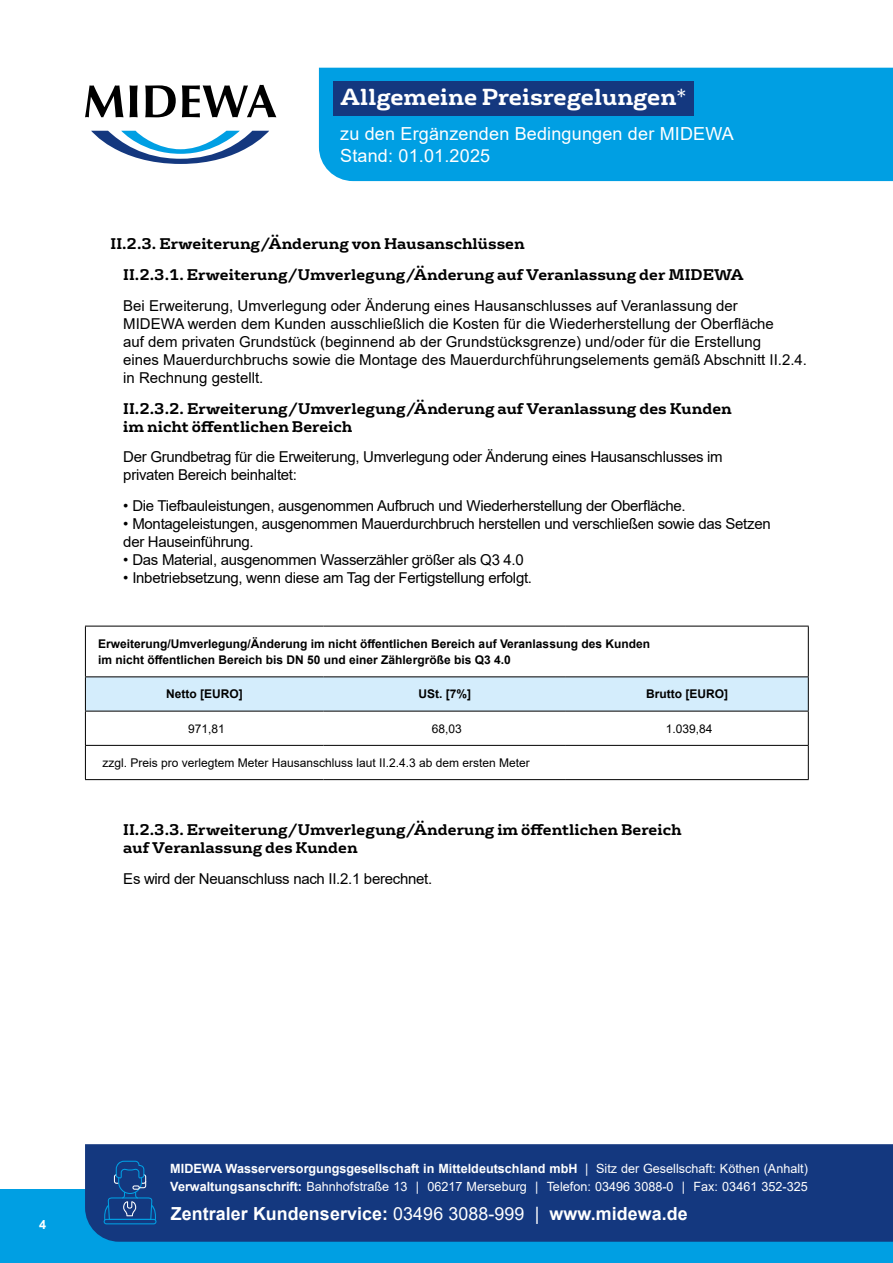
<style>
.page{position:relative;width:893px;height:1263px;background:#fff}
.page>*{position:absolute;margin:0;border:0;box-sizing:border-box;transform-origin:0 0}
.t1{font:700 22.5px "FS Rufus";color:#fff}
.t2{font:18px/21.6px "Arial";letter-spacing:.01em;color:#fff}
.t3{font:700 18px "Arial";letter-spacing:.005em;color:#fff}
.t4{font:15px/18px "Arial";letter-spacing:-.02em;color:#000}
.t5{font:15px/18px "Arial";color:#000}
.t6{font:700 15px/18px "FS Rufus";color:#000}
.t7{font:700 12.75px "Arial";color:#fff}
.t8{font:12.75px "Arial";color:#fff}
.t9{font:700 12px/16.5px "Arial";color:#000}
.t10{font:12px "Arial";color:#000}
.s1{font-weight:300}
.s2{font-weight:400}
.s3{font-weight:700}
</style>
<div class="page">
<div style="left:0;top:1189px;width:893px;height:74px;background:#009fe3"></div>
<div style="left:319px;top:68px;width:574px;height:113px;background:#009fe3"></div>
<div style="left:333px;top:82px;width:360px;height:34px;background:#14387f"></div>
<svg style="left:85px;top:84px;width:192px;height:80px"></svg>
<div style="left:85px;top:1144px;width:808px;height:98px;background:#14387f"></div>
<svg style="left:103px;top:1161px;width:54px;height:63px"></svg>
<div style="left:86px;top:677px;width:722px;height:34px;background:#d4edfc"></div>
<svg style="left:86px;top:712px;width:722px;height:67px"></svg>
<hr style="left:85px;top:626px;width:239px;height:1px;background:#000">
<hr style="left:324px;top:626px;width:242px;height:1px;background:#000">
<hr style="left:566px;top:626px;width:243px;height:1px;background:#000">
<hr style="left:808px;top:626px;width:1px;height:50px;background:#000">
<hr style="left:85px;top:676px;width:239px;height:1px;background:#000">
<hr style="left:324px;top:676px;width:242px;height:1px;background:#000">
<hr style="left:566px;top:676px;width:243px;height:1px;background:#000">
<hr style="left:808px;top:677px;width:1px;height:34px;background:#000">
<hr style="left:808px;top:711px;width:1px;height:34px;background:#000">
<hr style="left:808px;top:746px;width:1px;height:33px;background:#000">
<hr style="left:85px;top:711px;width:239px;height:1px;background:#000">
<hr style="left:324px;top:711px;width:242px;height:1px;background:#000">
<hr style="left:566px;top:711px;width:243px;height:1px;background:#000">
<hr style="left:85px;top:745px;width:239px;height:1px;background:#000">
<hr style="left:324px;top:745px;width:242px;height:1px;background:#000">
<hr style="left:566px;top:745px;width:243px;height:1px;background:#000">
<hr style="left:85px;top:779px;width:239px;height:1px;background:#000">
<hr style="left:324px;top:779px;width:242px;height:1px;background:#000">
<hr style="left:566px;top:779px;width:243px;height:1px;background:#000">
<hr style="left:85px;top:626px;width:1px;height:50px;background:#000">
<hr style="left:85px;top:677px;width:1px;height:34px;background:#000">
<hr style="left:85px;top:711px;width:1px;height:34px;background:#000">
<hr style="left:85px;top:746px;width:1px;height:33px;background:#000">
<h1 class="t1" style="left:340px;top:77px;width:348px">Allgemeine Preisregelungen<span class="s1">*</span></h1>
<p class="t2" style="left:340px;top:123px;width:395px">zu den Ergänzenden Bedingungen der MIDEWA<br>Stand: 01.01.2025</p>
<p class="t6" style="left:123px;top:227px;width:622px;line-height:30.8px;text-indent:-13px">II.2.3. Erweiterung/Änderung von Hausanschlüssen<br>II.2.3.1. Erweiterung/Umverlegung/Änderung auf Veranlassung der MIDEWA</p>
<p class="t5" style="left:123px;top:296px;width:685px">Bei Erweiterung, Umverlegung oder Änderung eines Hausanschlusses auf Veranlassung der<br>MIDEWA werden dem Kunden ausschließlich die Kosten für die Wiederherstellung der Oberfläche<br>auf dem privaten Grundstück (beginnend ab der Grundstücksgrenze) und/oder für die Erstellung<br>eines Mauerdurchbruchs sowie die Montage des Mauerdurchführungselements gemäß Abschnitt II.2.4. in Rechnung gestellt.</p>
<p class="t6" style="left:123px;top:398px;width:610px">II.2.3.2. Erweiterung/Umverlegung/Änderung auf Veranlassung des Kunden im nicht öffentlichen Bereich</p>
<p class="t4" style="left:123px;top:448px;width:601px">Der Grundbetrag für die Erweiterung, Umverlegung oder Änderung eines Hausanschlusses im privaten Bereich beinhaltet:</p>
<p class="t4" style="left:123px;top:497px;width:564px">• Die Tiefbauleistungen, ausgenommen Aufbruch und Wiederherstellung der Oberfläche.</p>
<p class="t4" style="left:123px;top:515px;width:649px">• Montageleistungen, ausgenommen Mauerdurchbruch herstellen und verschließen sowie das Setzen der Hauseinführung.</p>
<p class="t4" style="left:123px;top:551px;width:402px">• Das Material, ausgenommen Wasserzähler größer als Q3 4.0</p>
<p class="t4" style="left:123px;top:569px;width:410px">• Inbetriebsetzung, wenn diese am Tag der Fertigstellung erfolgt.</p>
<p class="t9" style="left:98px;top:635px;width:553px">Erweiterung/Umverlegung/Änderung im nicht öffentlichen Bereich auf Veranlassung des Kunden im nicht öffentlichen Bereich bis DN 50 und einer Zählergröße bis Q3 4.0</p>
<p class="t9" style="left:166px;top:686px;width:78px">Netto [EURO]</p>
<p class="t9" style="left:418px;top:686px;width:54px">USt. [7%]</p>
<p class="t9" style="left:646px;top:686px;width:83px">Brutto [EURO]</p>
<p class="t10" style="left:188px;top:720px;width:38px">971,81</p>
<p class="t10" style="left:432px;top:720px;width:32px">68,03</p>
<p class="t10" style="left:666px;top:720px;width:48px">1.039,84</p>
<p class="t10" style="left:102px;top:754px;width:429px">zzgl. Preis pro verlegtem Meter Hausanschluss laut II.2.4.3 ab dem ersten Meter</p>
<p class="t6" style="left:123px;top:819px;width:560px">II.2.3.3. Erweiterung/Umverlegung/Änderung im öffentlichen Bereich auf Veranlassung des Kunden</p>
<p class="t4" style="left:123px;top:869px;width:310px">Es wird der Neuanschluss nach II.2.1 berechnet.</p>
<p class="t7" style="left:39px;top:1215px;width:9px">4</p>
<p class="t7" style="left:170px;top:1159px;width:639px">MIDEWA Wasserversorgungsgesellschaft in Mitteldeutschland mbH <span class="s2">| Sitz der Gesellschaft: Köthen (Anhalt)</span></p>
<p class="t8" style="left:170px;top:1178px;width:639px"><span class="s3">Verwaltungsanschrift:</span> Bahnhofstraße 13 | 06217 Merseburg | Telefon: 03496 3088-0 | Fax: 03461 352-325</p>
<p class="t3" style="left:171px;top:1201px;width:519px">Zentraler Kundenservice: <span class="s2">03496 3088-999 |</span> www.midewa.de</p>
</div>
